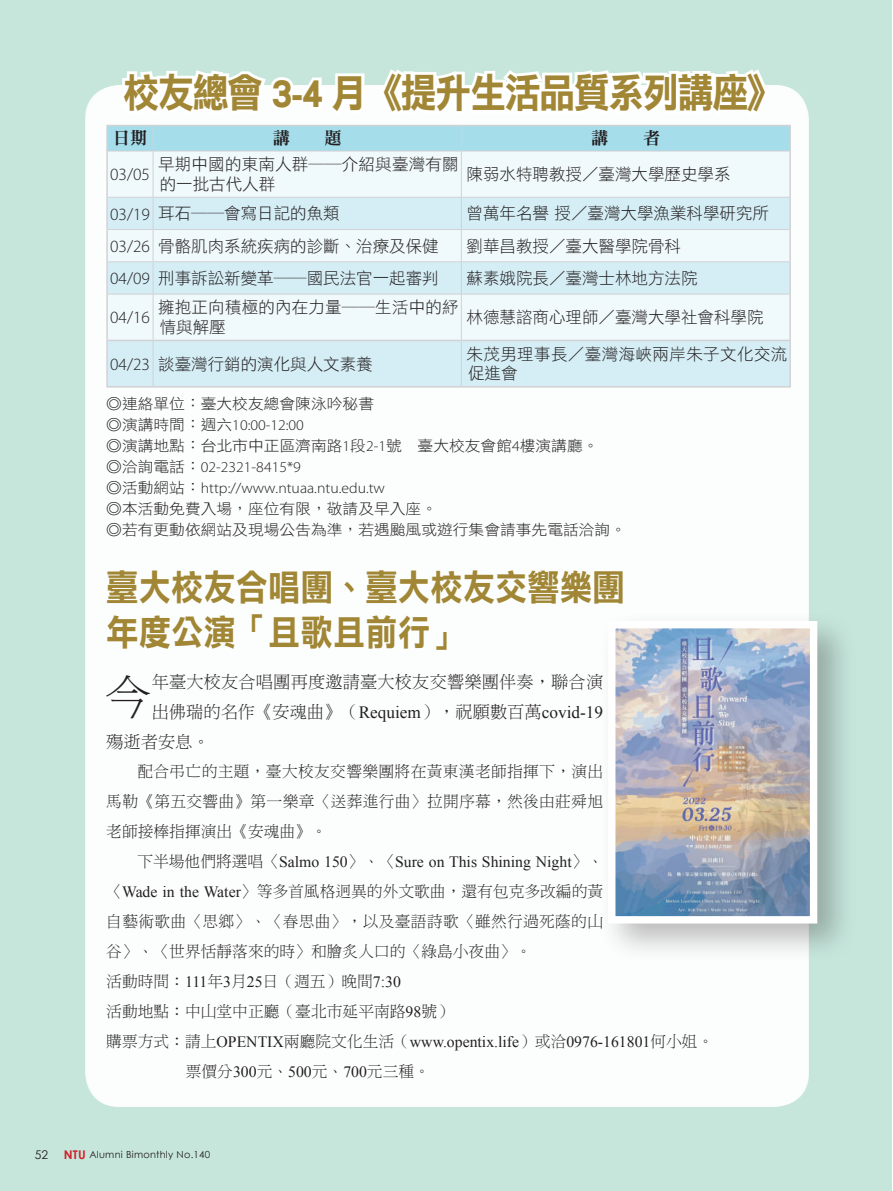
<style>
.page{position:relative;width:893px;height:1191px;background:#fff}
.page>*{position:absolute;margin:0;border:0;box-sizing:border-box;transform-origin:0 0}
.t1{font:47.25px "DF Ming Std W3";color:#231f20}
.t2{font:40.5px "DF Li Hei Std W7";letter-spacing:-.05em;color:#a18735;scale:.9 1}
.t3{font:36px/45.5px "DF Li Hei Std W7";color:#a18735;scale:.9 1}
.t4{font:17.25px "DF Ming Std W3";letter-spacing:.005em;color:#231f20}
.t5{font:300 17.25px "Myriad Pro";color:#231f20}
.t6{font:17.25px "DF Ming Std W9";color:#231f20}
.t7{font:16.5px/19.8px "DF Hei Std W3";color:#231f20}
.t8{font:16.5px/19.8px "DF Hei Std W3";letter-spacing:.025em;color:#231f20}
.t9{font:15.75px/30px "DF Ming Std W3";color:#231f20;text-align:justify}
.t10{font:15.75px "Times New Roman";color:#231f20}
.t11{font:15px/21px "DF Hei Std W3";color:#231f20;scale:1.05 1}
.t12{font:300 15px/21px "Myriad Pro";color:#231f20;scale:1.05 1}
.t13{font:12px "Century Gothic";color:#231f20}
.t14{font:9.75px "Century Gothic";letter-spacing:.025em;color:#231f20}
.s1{font-family:"Myriad Pro";font-weight:300;font-size:17.25px}
.s2{font-family:"DF Hei Std W3";font-weight:400}
.s3{font-family:"Myriad Pro";font-weight:300}
.s4{font-family:"Times New Roman"}
.s5{font-family:"DF Ming Std W3"}
.s6{font-weight:700;font-size:12px;color:#d1232a}
</style>
<div class="page">
<div style="left:0;top:0;width:892px;height:1191px;background:#c6e6dc"></div>
<div style="left:86px;top:85px;width:723px;height:1021px;background:#fff;border-radius:34px"></div>
<div style="left:108px;top:152px;width:681px;height:45px;background:#f0f9fb"></div>
<svg style="left:108px;top:198px;width:681px;height:188px;fill:#d5eef5"></svg>
<hr style="left:108px;top:151px;width:45px;height:1px;background:#d1d2d4">
<hr style="left:153px;top:151px;width:308px;height:1px;background:#d1d2d4">
<hr style="left:462px;top:151px;width:327px;height:1px;background:#d1d2d4">
<hr style="left:108px;top:197px;width:45px;height:1px;background:#d1d2d4">
<hr style="left:153px;top:197px;width:308px;height:1px;background:#d1d2d4">
<hr style="left:462px;top:197px;width:327px;height:1px;background:#d1d2d4">
<hr style="left:108px;top:229px;width:45px;height:1px;background:#d1d2d4">
<hr style="left:153px;top:229px;width:308px;height:1px;background:#d1d2d4">
<hr style="left:462px;top:229px;width:327px;height:1px;background:#d1d2d4">
<hr style="left:108px;top:261px;width:45px;height:1px;background:#d1d2d4">
<hr style="left:153px;top:261px;width:308px;height:1px;background:#d1d2d4">
<hr style="left:462px;top:261px;width:327px;height:1px;background:#d1d2d4">
<hr style="left:108px;top:294px;width:45px;height:1px;background:#d1d2d4">
<hr style="left:153px;top:294px;width:308px;height:1px;background:#d1d2d4">
<hr style="left:462px;top:294px;width:327px;height:1px;background:#d1d2d4">
<svg style="left:107px;top:69px;width:683px;height:82px"></svg>
<hr style="left:153px;top:151px;width:1px;height:46px;background:#d1d2d4">
<hr style="left:461px;top:151px;width:1px;height:46px;background:#d1d2d4">
<hr style="left:153px;top:197px;width:1px;height:32px;background:#d1d2d4">
<hr style="left:461px;top:197px;width:1px;height:32px;background:#d1d2d4">
<hr style="left:153px;top:229px;width:1px;height:33px;background:#d1d2d4">
<hr style="left:461px;top:229px;width:1px;height:33px;background:#d1d2d4">
<hr style="left:153px;top:262px;width:1px;height:32px;background:#d1d2d4">
<hr style="left:461px;top:262px;width:1px;height:32px;background:#d1d2d4">
<hr style="left:153px;top:294px;width:1px;height:46px;background:#d1d2d4">
<hr style="left:461px;top:294px;width:1px;height:46px;background:#d1d2d4">
<hr style="left:153px;top:341px;width:1px;height:45px;background:#d1d2d4">
<hr style="left:461px;top:341px;width:1px;height:45px;background:#d1d2d4">
<hr style="left:106px;top:125px;width:47px;height:1px;background:#d1d2d4">
<hr style="left:106px;top:126px;width:2px;height:25px;background:#d1d2d4">
<hr style="left:153px;top:125px;width:308px;height:1px;background:#d1d2d4">
<hr style="left:461px;top:125px;width:330px;height:1px;background:#d1d2d4">
<hr style="left:789px;top:126px;width:2px;height:25px;background:#d1d2d4">
<hr style="left:106px;top:151px;width:2px;height:46px;background:#d1d2d4">
<hr style="left:789px;top:151px;width:2px;height:46px;background:#d1d2d4">
<hr style="left:106px;top:197px;width:2px;height:32px;background:#d1d2d4">
<hr style="left:789px;top:197px;width:2px;height:32px;background:#d1d2d4">
<hr style="left:106px;top:229px;width:2px;height:33px;background:#d1d2d4">
<hr style="left:789px;top:229px;width:2px;height:33px;background:#d1d2d4">
<hr style="left:106px;top:262px;width:2px;height:32px;background:#d1d2d4">
<hr style="left:789px;top:262px;width:2px;height:32px;background:#d1d2d4">
<hr style="left:106px;top:294px;width:2px;height:46px;background:#d1d2d4">
<hr style="left:789px;top:294px;width:2px;height:46px;background:#d1d2d4">
<hr style="left:106px;top:340px;width:47px;height:1px;background:#d1d2d4">
<hr style="left:106px;top:341px;width:2px;height:45px;background:#d1d2d4">
<hr style="left:153px;top:340px;width:308px;height:1px;background:#d1d2d4">
<hr style="left:461px;top:340px;width:330px;height:1px;background:#d1d2d4">
<hr style="left:789px;top:341px;width:2px;height:45px;background:#d1d2d4">
<hr style="left:106px;top:386px;width:47px;height:1px;background:#d1d2d4">
<hr style="left:153px;top:386px;width:308px;height:1px;background:#d1d2d4">
<hr style="left:461px;top:386px;width:330px;height:1px;background:#d1d2d4">
<div style="left:598px;top:611px;width:260px;height:353px;background:#231f20;opacity:.3"></div>
<img style="left:616px;top:629px;width:193px;height:286px">
<div style="left:608px;top:621px;width:209px;height:302px;border:7px solid #fff"></div>
<h2 class="t2" style="left:123px;top:71px;width:735px">校友總會 3-4 月《提升生活品質系列講座》</h2>
<p class="t6" style="left:113px;top:129px;width:36px">日期</p>
<p class="t6" style="left:273px;top:129px;width:19px">講</p>
<p class="t6" style="left:324px;top:129px;width:19px">題</p>
<p class="t6" style="left:591px;top:129px;width:19px">講</p>
<p class="t6" style="left:643px;top:129px;width:19px">者</p>
<p class="t5" style="left:110px;top:164px;width:41px">03/05</p>
<p class="t7" style="left:158px;top:154px;width:302px">早期中國的東南人群──介紹與臺灣有關的一批古代人群</p>
<p class="t7" style="left:466px;top:164px;width:265px">陳弱水特聘教授／臺灣大學歷史學系</p>
<p class="t7" style="left:110px;top:203px;width:231px"><span class="s1">03/19</span> 耳石──會寫日記的魚類</p>
<p class="t7" style="left:466px;top:203px;width:304px">曾萬年名譽 授／臺灣大學漁業科學研究所</p>
<p class="t7" style="left:110px;top:235px;width:330px"><span class="s1">03/26</span> 骨骼肌肉系統疾病的診斷、治療及保健</p>
<p class="t7" style="left:466px;top:235px;width:216px">劉華昌教授／臺大醫學院骨科</p>
<p class="t7" style="left:110px;top:268px;width:330px"><span class="s1">04/09</span> 刑事訴訟新變革──國民法官一起審判</p>
<p class="t7" style="left:466px;top:268px;width:232px">蘇素娥院長／臺灣士林地方法院</p>
<p class="t5" style="left:110px;top:307px;width:41px">04/16</p>
<p class="t7" style="left:158px;top:297px;width:302px">擁抱正向積極的內在力量──生活中的紓情與解壓</p>
<p class="t7" style="left:466px;top:307px;width:298px">林德慧諮商心理師／臺灣大學社會科學院</p>
<p class="t7" style="left:110px;top:353px;width:264px"><span class="s1">04/23</span> 談臺灣行銷的演化與人文素養</p>
<p class="t8" style="left:466px;top:343px;width:322px">朱茂男理事長／臺灣海峽兩岸朱子文化交流促進會</p>
<p class="t11" style="left:106px;top:393px;width:256px">◎連絡單位：臺大校友總會陳泳吟秘書</p>
<p class="t12" style="left:106px;top:415px;width:190px"><span class="s2">◎演講時間：週六</span>10:00-12:00</p>
<p class="t11" style="left:106px;top:435px;width:470px">◎演講地點：台北市中正區濟南路<span class="s3">1</span>段<span class="s3">2-1</span>號　臺大校友會館<span class="s3">4</span>樓演講廳。</p>
<p class="t12" style="left:106px;top:457px;width:267px"><span class="s2">◎洽詢電話：</span>02-2321-8415*9<br><span class="s2">◎活動網站：</span>http://www.ntuaa.ntu.edu.tw</p>
<p class="t11" style="left:106px;top:498px;width:496px">◎本活動免費入場，座位有限，敬請及早入座。<br>◎若有更動依網站及現場公告為準，若遇颱風或遊行集會請事先電話洽詢。</p>
<h3 class="t3" style="left:106px;top:563px;width:577px">臺大校友合唱團、臺大校友交響樂團年度公演「且歌且前行」</h3>
<h1 class="t1" style="left:104px;top:671px;width:49px">今</h1>
<p class="t4" style="left:152px;top:672px;width:453px">年臺大校友合唱團再度邀請臺大校友交響樂團伴奏，聯合演</p>
<p class="t4" style="left:152px;top:702px;width:453px">出佛瑞的名作《安魂曲》（<span class="s4">Requiem</span>），祝願數百萬<span class="s4">covid-19</span></p>
<p class="t4" style="left:106px;top:732px;width:105px">殤逝者安息。</p>
<p class="t9" style="left:106px;top:756px;width:498px;text-indent:31px">配合弔亡的主題，臺大校友交響樂團將在黃東漢老師指揮下，演出馬勒《第五交響曲》第一樂章〈送葬進行曲〉拉開序幕，然後由莊舜旭老師接棒指揮演出《安魂曲》。</p>
<p class="t10" style="left:137px;top:851px;width:467px"><span class="s5">下半場他們將選唱〈</span>Salmo 150<span class="s5">〉、〈</span>Sure on This Shining Night<span class="s5">〉、</span></p>
<p class="t9" style="left:106px;top:876px;width:498px;text-align:left">〈<span class="s4">Wade in the Water</span>〉等多首風格迥異的外文歌曲，還有包克多改編的黃自藝術歌曲〈思鄉〉、〈春思曲〉，以及臺語詩歌〈雖然行過死蔭的山谷〉、〈世界恬靜落來的時〉和膾炙人口的〈綠島小夜曲〉。<br>活動時間：<span class="s4">111</span>年<span class="s4">3</span>月<span class="s4">25</span>日（週五）晚間<span class="s4">7:30<br></span>活動地點：中山堂中正廳（臺北市延平南路<span class="s4">98</span>號）</p>
<p class="t10" style="left:106px;top:1031px;width:609px"><span class="s5">購票方式：請上</span>OPENTIX<span class="s5">兩廳院文化生活（</span>www.opentix.life<span class="s5">）或洽</span>0976-161801<span class="s5">何小姐。</span></p>
<p class="t9" style="left:186px;top:1056px;width:246px">票價分<span class="s4">300</span>元、<span class="s4">500</span>元、<span class="s4">700</span>元三種。</p>
<p class="t13" style="left:35px;top:1147px;width:15px">52</p>
<p class="t14" style="left:64px;top:1148px;width:148px"><span class="s6">NTU</span> Alumni Bimonthly No.140</p>
</div>
